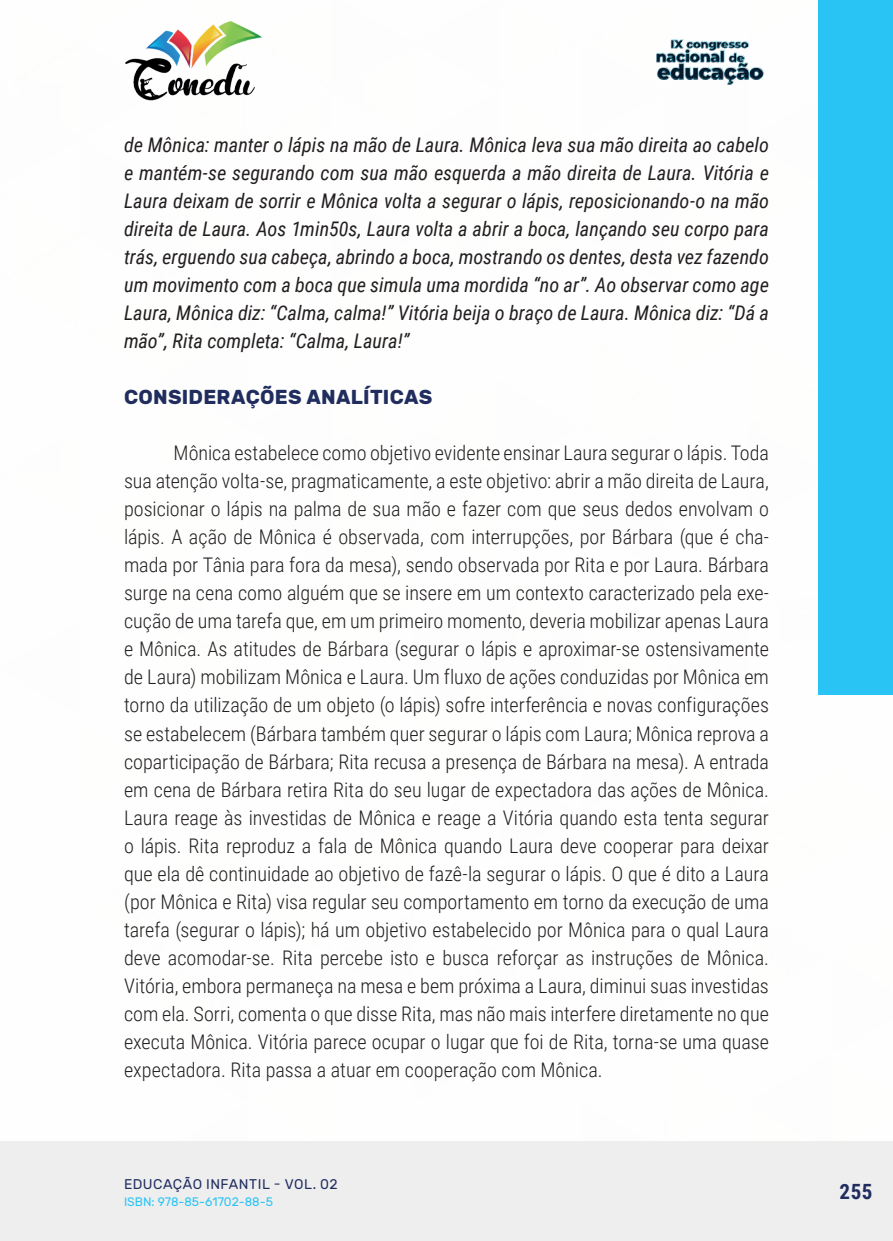
<style>
.page{position:relative;width:893px;height:1241px;background:#fff}
.page>*{position:absolute;margin:0;border:0;box-sizing:border-box;transform-origin:0 0}
.t1{font:700 21px "Roboto Condensed";color:#202d5e}
._9_CORPO{font:300 20.12px/28px "Roboto Condensed";color:#231f20;text-align:justify}
._9_CORPO-2{font:italic 20.12px/28px "Roboto Condensed";color:#231f20;text-align:justify}
._11_SUBTITULO_2{font:700 20.12px "Rubik";letter-spacing:.015em;color:#202d5e}
.t2{font:14px "Rubik";letter-spacing:.035em;color:#202d5e}
.t3{font:12.25px "Rubik";color:#29c4f3}
</style>
<div class="page">
<div style="left:0;top:1141px;width:893px;height:99px;background:#eeeeef"></div>
<div style="left:819px;top:0;width:74px;height:694px;background:#29c4f3"></div>
<img style="left:125px;top:20px;width:137px;height:81px">
<img style="left:656px;top:39px;width:108px;height:46px">
<p class="_9_CORPO-2" style="left:124px;top:130px;width:646px">de Mônica: manter o lápis na mão de Laura. Mônica leva sua mão direita ao cabelo e mantém-se segurando com sua mão esquerda a mão direita de Laura. Vitória e Laura deixam de sorrir e Mônica volta a segurar o lápis, reposicionando-o na mão direita de Laura. Aos 1min50s, Laura volta a abrir a boca, lançando seu corpo para trás, erguendo sua cabeça, abrindo a boca, mostrando os dentes, desta vez fazendo um movimento com a boca que simula uma mordida “no ar”. Ao observar como age Laura, Mônica diz: “Calma, calma!” Vitória beija o braço de Laura. Mônica diz: “Dá a mão”, Rita completa: “Calma, Laura!”</p>
<p class="_11_SUBTITULO_2" style="left:124px;top:385px;width:310px">CONSIDERAÇÕES ANALÍTICAS</p>
<p class="_9_CORPO" style="left:124px;top:438px;width:646px;text-indent:50px">Mônica estabelece como objetivo evidente ensinar Laura segurar o lápis. Toda sua atenção volta-se, pragmaticamente, a este objetivo: abrir a mão direita de Laura, posicionar o lápis na palma de sua mão e fazer com que seus dedos envolvam o lápis. A ação de Mônica é observada, com interrupções, por Bárbara (que é cha&shy;mada por Tânia para fora da mesa), sendo observada por Rita e por Laura. Bárbara surge na cena como alguém que se insere em um contexto caracterizado pela exe&shy;cução de uma tarefa que, em um primeiro momento, deveria mobilizar apenas Laura e Mônica. As atitudes de Bárbara (segurar o lápis e aproximar-se ostensivamente de Laura) mobilizam Mônica e Laura. Um fluxo de ações conduzidas por Mônica em torno da utilização de um objeto (o lápis) sofre interferência e novas configurações se estabelecem (Bárbara também quer segurar o lápis com Laura; Mônica reprova a coparticipação de Bárbara; Rita recusa a presença de Bárbara na mesa). A entrada em cena de Bárbara retira Rita do seu lugar de expectadora das ações de Mônica.<br>Laura reage às investidas de Mônica e reage a Vitória quando esta tenta segurar o lápis. Rita reproduz a fala de Mônica quando Laura deve cooperar para deixar que ela dê continuidade ao objetivo de fazê-la segurar o lápis. O que é dito a Laura (por Mônica e Rita) visa regular seu comportamento em torno da execução de uma tarefa (segurar o lápis); há um objetivo estabelecido por Mônica para o qual Laura deve acomodar-se. Rita percebe isto e busca reforçar as instruções de Mônica.<br>Vitória, embora permaneça na mesa e bem próxima a Laura, diminui suas investidas com ela. Sorri, comenta o que disse Rita, mas não mais interfere diretamente no que executa Mônica. Vitória parece ocupar o lugar que foi de Rita, torna-se uma quase expectadora. Rita passa a atuar em cooperação com Mônica.</p>
<p class="t2" style="left:124px;top:1175px;width:215px">EDUCAÇÃO INFANTIL - VOL. 02</p>
<p class="t3" style="left:124px;top:1194px;width:150px">ISBN: 978-85-61702-88-5</p>
<p class="t1" style="left:839px;top:1176px;width:34px">255</p>
</div>
